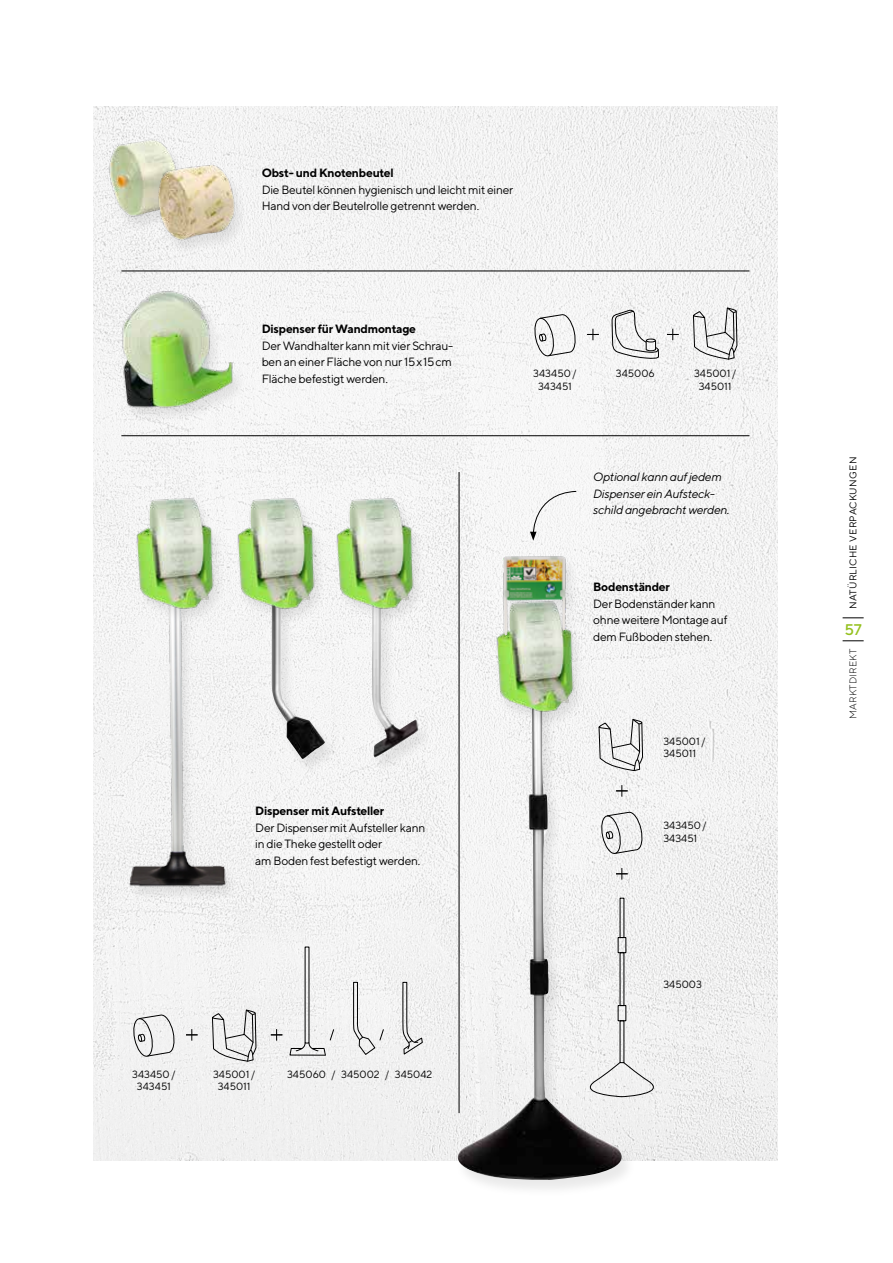
<style>
.page{position:relative;width:893px;height:1263px;background:#fff}
.page>*{position:absolute;margin:0;border:0;box-sizing:border-box;transform-origin:0 0}
.t1{font:500 15.45px "TT Norms";color:#95c11f}
.t2{font:12px/16.5px "TT Norms";letter-spacing:-.02em;color:#000}
.t3{font:700 12px "TT Norms";letter-spacing:-.02em;color:#000}
.t4{font:italic 12px/16.5px "TT Norms";letter-spacing:-.02em;color:#000}
.t5{font:10.5px/12.6px "TT Norms";color:#000;text-align:center}
.t6{font:9.75px "TT Norms";letter-spacing:.03em;color:#000}
.t7{font:300 9.75px "TT Norms";letter-spacing:.03em;color:#000}
</style>
<div class="page">
<img style="left:94px;top:107px;width:683px;height:1054px">
<svg style="left:843px;top:617px;width:21px;height:1px"></svg>
<svg style="left:843px;top:640px;width:21px;height:1px"></svg>
<svg style="left:186px;top:1029px;width:12px;height:12px"></svg>
<svg style="left:587px;top:329px;width:12px;height:11px"></svg>
<svg style="left:667px;top:329px;width:11px;height:11px"></svg>
<svg style="left:534px;top:314px;width:42px;height:43px"></svg>
<svg style="left:611px;top:309px;width:50px;height:51px"></svg>
<svg style="left:271px;top:1029px;width:11px;height:12px"></svg>
<svg style="left:132px;top:1014px;width:43px;height:43px"></svg>
<hr style="left:121px;top:435px;width:628px;height:1px;background:#000">
<hr style="left:121px;top:271px;width:628px;height:1px;background:#000">
<hr style="left:459px;top:472px;width:1px;height:641px;background:#000">
<svg style="left:212px;top:1009px;width:45px;height:82px"></svg>
<svg style="left:693px;top:307px;width:45px;height:82px"></svg>
<svg style="left:289px;top:1028px;width:46px;height:28px"></svg>
<svg style="left:353px;top:981px;width:31px;height:74px"></svg>
<svg style="left:402px;top:981px;width:21px;height:74px"></svg>
<svg style="left:530px;top:491px;width:47px;height:50px"></svg>
<svg style="left:636px;top:1062px;width:32px;height:35px"></svg>
<svg style="left:636px;top:811px;width:7px;height:43px"></svg>
<svg style="left:636px;top:718px;width:7px;height:82px"></svg>
<div style="left:127px;top:598px;width:111px;height:304px;background:#000;opacity:.09"></div>
<img style="left:119px;top:613px;width:115px;height:279px">
<div style="left:268px;top:580px;width:71px;height:196px;background:#000;opacity:.09"></div>
<img style="left:272px;top:625px;width:53px;height:134px">
<div style="left:369px;top:593px;width:64px;height:182px;background:#000;opacity:.09"></div>
<img style="left:372px;top:625px;width:46px;height:132px">
<div style="left:106px;top:141px;width:85px;height:92px;background:#000;opacity:.09"></div>
<img style="left:93px;top:129px;width:100px;height:96px">
<div style="left:154px;top:165px;width:94px;height:92px;background:#f3f3f3"></div>
<img style="left:143px;top:147px;width:106px;height:102px">
<div style="left:120px;top:292px;width:126px;height:132px;background:#000;opacity:.09"></div>
<img style="left:114px;top:286px;width:127px;height:126px">
<div style="left:134px;top:499px;width:93px;height:126px;background:#000;opacity:.09"></div>
<img style="left:114px;top:492px;width:101px;height:121px">
<div style="left:235px;top:499px;width:93px;height:126px;background:#000;opacity:.09"></div>
<img style="left:215px;top:492px;width:100px;height:121px">
<div style="left:334px;top:499px;width:93px;height:126px;background:#000;opacity:.09"></div>
<img style="left:315px;top:492px;width:120px;height:121px">
<div style="left:454px;top:699px;width:182px;height:499px;background:#000;opacity:.09"></div>
<img style="left:456px;top:699px;width:167px;height:481px">
<div style="left:494px;top:602px;width:93px;height:126px;background:#000;opacity:.09"></div>
<img style="left:474px;top:596px;width:121px;height:121px">
<div style="left:500px;top:556px;width:79px;height:97px;background:#000;opacity:.09"></div>
<img style="left:487px;top:553px;width:96px;height:96px">
<p class="t3" style="left:262px;top:165px;width:133px">Obst- und Knotenbeutel</p>
<p class="t2" style="left:262px;top:181px;width:253px">Die Beutel können hygienisch und leicht mit einer<br>Hand von der Beutelrolle getrennt werden.</p>
<p class="t3" style="left:262px;top:321px;width:156px">Dispenser für Wandmontage</p>
<p class="t2" style="left:262px;top:337px;width:193px">Der Wandhalter kann mit vier Schrau&shy;ben an einer Fläche von nur 15x15cm<br>Fläche befestigt werden.</p>
<p class="t3" style="left:255px;top:803px;width:130px">Dispenser mit Aufsteller</p>
<p class="t2" style="left:255px;top:819px;width:172px">Der Dispenser mit Aufsteller kann in die Theke gestellt oder<br>am Boden fest befestigt werden.</p>
<p class="t5" style="left:533px;top:367px;width:45px">343450/<br>343451</p>
<p class="t5" style="left:616px;top:367px;width:40px">345006</p>
<p class="t5" style="left:694px;top:367px;width:44px">345001 /<br>345011</p>
<p class="t4" style="left:593px;top:469px;width:138px">Optional kann auf jedem<br>Dispenser ein Aufsteck&shy;schild angebracht werden.</p>
<p class="t3" style="left:593px;top:580px;width:78px">Bodenständer</p>
<p class="t2" style="left:593px;top:595px;width:136px">Der Bodenständer kann ohne weitere Montage auf dem Fußboden stehen.</p>
<p class="t5" style="left:663px;top:734px;width:44px;text-align:left">345001 /<br>345011</p>
<p class="t5" style="left:663px;top:819px;width:45px;text-align:left">343450/<br>343451</p>
<p class="t5" style="left:132px;top:1067px;width:45px">343450/<br>343451</p>
<p class="t5" style="left:213px;top:1067px;width:44px">345001 /<br>345011</p>
<p class="t5" style="left:287px;top:1067px;width:147px">345060 / 345002 / 345042</p>
<p class="t5" style="left:663px;top:977px;width:40px">345003</p>
<p class="t6" style="left:847px;top:609px;width:154px;rotate:-90deg">NATÜRLICHE VERPACKUNGEN</p>
<p class="t1" style="left:844px;top:620px;width:19px">57</p>
<p class="t7" style="left:847px;top:719px;width:72px;rotate:-90deg">MARKTDIREKT</p>
</div>
